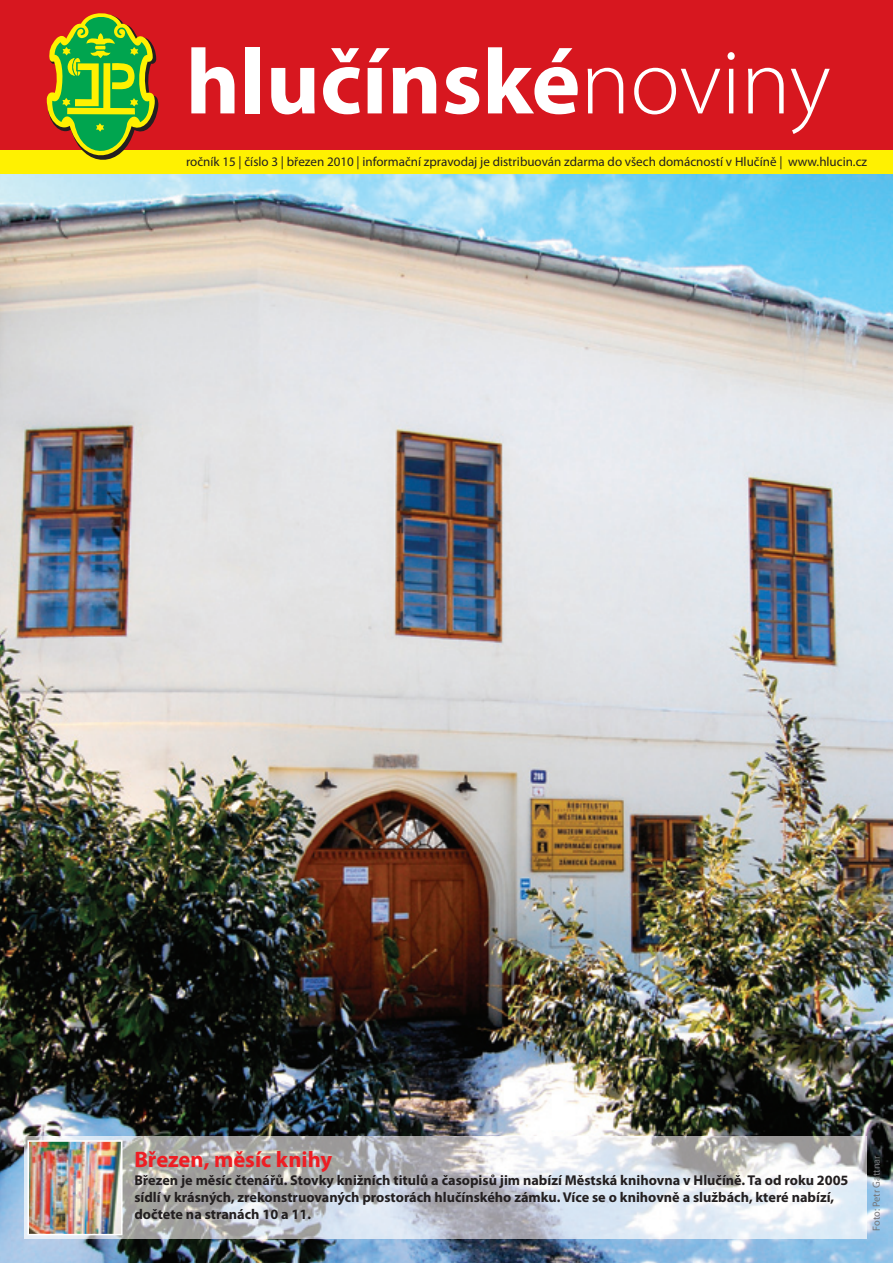
<style>
.page{position:relative;width:893px;height:1263px;background:#fff}
.page>*{position:absolute;margin:0;border:0;box-sizing:border-box;transform-origin:0 0}
.t1{font:700 93px "Myriad Pro";color:#fff}
.t2{font:700 22.5px "Myriad Pro";color:#ee1d23}
.t3{font:700 14.25px/17.1px "Myriad Pro";color:#231f20}
.t4{font:13.05px "Myriad Pro";color:#231f20}
.t5{font:10.35px "Myriad Pro";color:#757679}
.s1{font-weight:300}
</style>
<div class="page">
<img style="left:0;top:174px;width:893px;height:1089px">
<div style="left:0;top:150px;width:893px;height:24px;background:#fff101"></div>
<div style="left:0;top:0;width:893px;height:150px;background:#d7171f"></div>
<svg style="left:46px;top:13px;width:113px;height:147px"></svg>
<img style="left:25px;top:1136px;width:842px;height:102px">
<img style="left:27px;top:1140px;width:96px;height:95px">
<h1 class="t1" style="left:186px;top:30px;width:646px">hlučínské<span class="s1">noviny</span></h1>
<p class="t4" style="left:186px;top:155px;width:683px">ročník 15 | číslo 3 | březen 2010 | informační zpravodaj je distribuován zdarma do všech domácností v Hlučíně | www.hlucin.cz</p>
<h2 class="t2" style="left:134px;top:1147px;width:199px">Březen, měsíc knihy</h2>
<p class="t3" style="left:134px;top:1171px;width:716px">Březen je měsíc čtenářů. Stovky knižních titulů a časopisů jim nabízí Městská knihovna v Hlučíně. Ta od roku 2005 sídlí v krásných, zrekonstruovaných prostorách hlučínského zámku. Více se o knihovně a službách, které nabízí, dočtete na stranách 10 a 11.</p>
<p class="t5" style="left:871px;top:1231px;width:77px;rotate:-90deg">Foto: Petr Gattnar</p>
</div>
